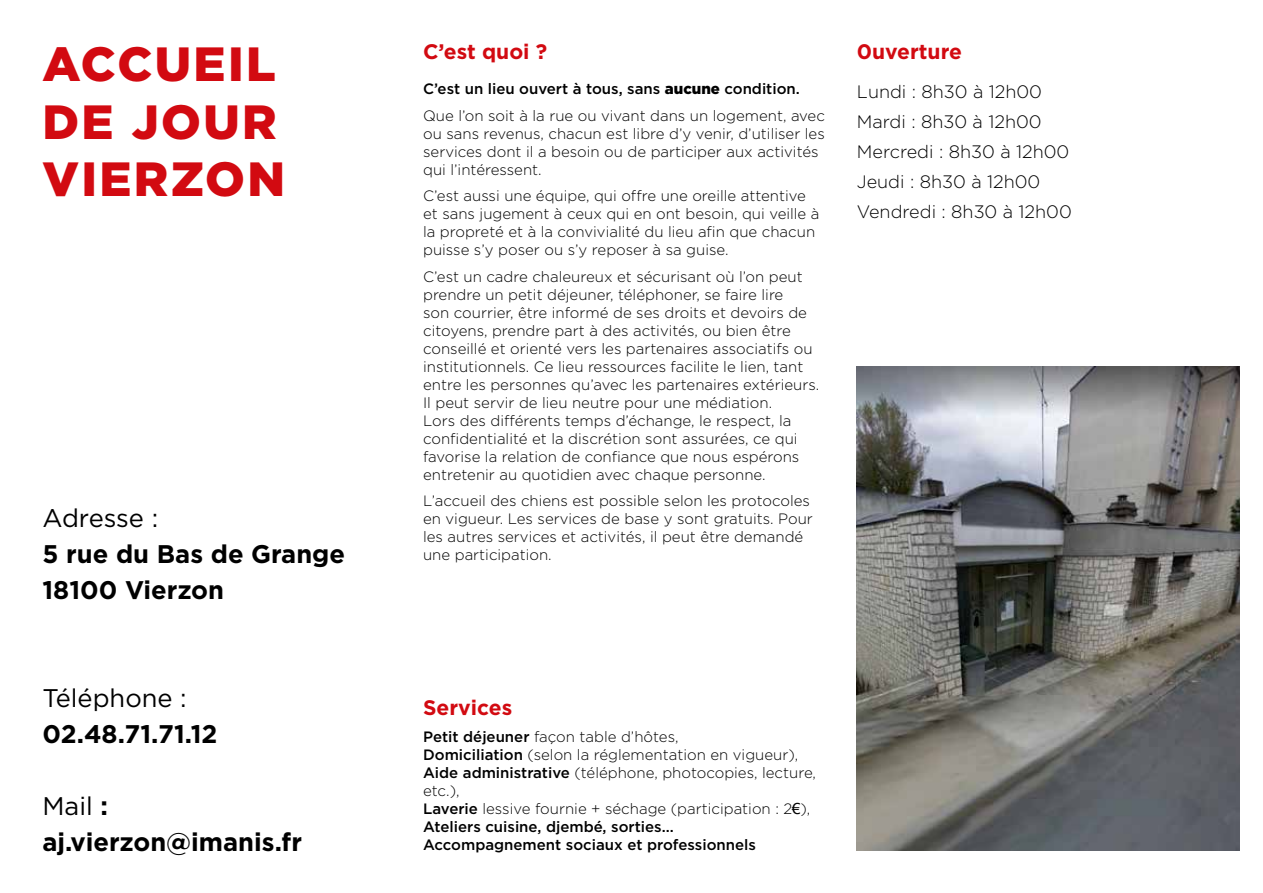
<style>
.page{position:relative;width:1263px;height:893px;background:#fff}
.page>*{position:absolute;margin:0;border:0;box-sizing:border-box;transform-origin:0 0}
.t1{font:900 48px/57.6px "Gotham";letter-spacing:.05em;color:#d20a11}
.t2{font:700 25.5px/36px "Gotham";color:#000}
.t3{font:25.5px "Gotham";color:#000}
.t4{font:700 21px "Gotham";color:#d20a11}
.t5{font:300 18px/30.2px "Gotham";color:#000}
.t6{font:300 15px/18px "Gotham";color:#000}
.s1{font-weight:400}
.s2{font-weight:500}
.s3{font-weight:900}
.s4{font-family:"Tahoma";font-weight:400}
</style>
<div class="page">
<img style="left:857px;top:366px;width:382px;height:484px">
<h1 class="t1" style="left:43px;top:35px;width:244px">ACCUEIL<br>DE JOUR<br>VIERZON</h1>
<h2 class="t3" style="left:43px;top:502px;width:117px">Adresse :</h2>
<h2 class="t2" style="left:43px;top:536px;width:304px">5 rue du Bas de Grange<br>18100 Vierzon</h2>
<h2 class="t3" style="left:43px;top:682px;width:146px">Téléphone :</h2>
<h2 class="t2" style="left:43px;top:716px;width:176px">02.48.71.71.12</h2>
<h2 class="t2" style="left:43px;top:788px;width:261px"><span class="s1">Mail</span> : aj.vierzon@imanis.fr</h2>
<h3 class="t4" style="left:423px;top:39px;width:126px">C’est quoi ?</h3>
<p class="t6" style="left:423px;top:76px;width:403px;line-height:26.5px"><span class="s2">C’est un lieu ouvert à tous, sans</span> <span class="s3">aucune</span> <span class="s2">condition.<br></span>Que l’on soit à la rue ou vivant dans un logement, avec</p>
<p class="t6" style="left:423px;top:124px;width:403px">ou sans revenus, chacun est libre d’y venir, d’utiliser les services dont il a besoin ou de participer aux activités qui l’intéressent.</p>
<p class="t6" style="left:423px;top:187px;width:398px">C’est aussi une équipe, qui offre une oreille attentive et sans jugement à ceux qui en ont besoin, qui veille à la propreté et à la convivialité du lieu afin que chacun puisse s’y poser ou s’y reposer à sa guise.</p>
<p class="t6" style="left:423px;top:267px;width:398px">C’est un cadre chaleureux et sécurisant où l’on peut prendre un petit déjeuner, téléphoner, se faire lire<br>son courrier, être informé de ses droits et devoirs de citoyens, prendre part à des activités, ou bien être conseillé et orienté vers les partenaires associatifs ou institutionnels. Ce lieu ressources facilite le lien, tant entre les personnes qu’avec les partenaires extérieurs.<br>Il peut servir de lieu neutre pour une médiation.<br>Lors des différents temps d’échange, le respect, la confidentialité et la discrétion sont assurées, ce qui favorise la relation de confiance que nous espérons entretenir au quotidien avec chaque personne.</p>
<p class="t6" style="left:423px;top:492px;width:391px">L’accueil des chiens est possible selon les protocoles en vigueur. Les services de base y sont gratuits. Pour les autres services et activités, il peut être demandé une participation.</p>
<h3 class="t4" style="left:857px;top:39px;width:107px">0uverture</h3>
<p class="t5" style="left:857px;top:76px;width:216px">Lundi : 8h30 à 12h00<br>Mardi : 8h30 à 12h00<br>Mercredi : 8h30 à 12h00<br>Jeudi : 8h30 à 12h00<br>Vendredi : 8h30 à 12h00</p>
<h3 class="t4" style="left:423px;top:695px;width:91px">Services</h3>
<p class="t6" style="left:423px;top:727px;width:394px"><span class="s2">Petit déjeuner</span> façon table d’hôtes,<br><span class="s2">Domiciliation</span> (selon la réglementation en vigueur), <span class="s2">Aide administrative</span> (téléphone, photocopies, lecture, etc.),<br><span class="s2">Laverie</span> lessive fournie + séchage (participation : 2<span class="s4">€</span>), <span class="s2">Ateliers cuisine, djembé, sorties...<br>Accompagnement sociaux et professionnels</span></p>
</div>
